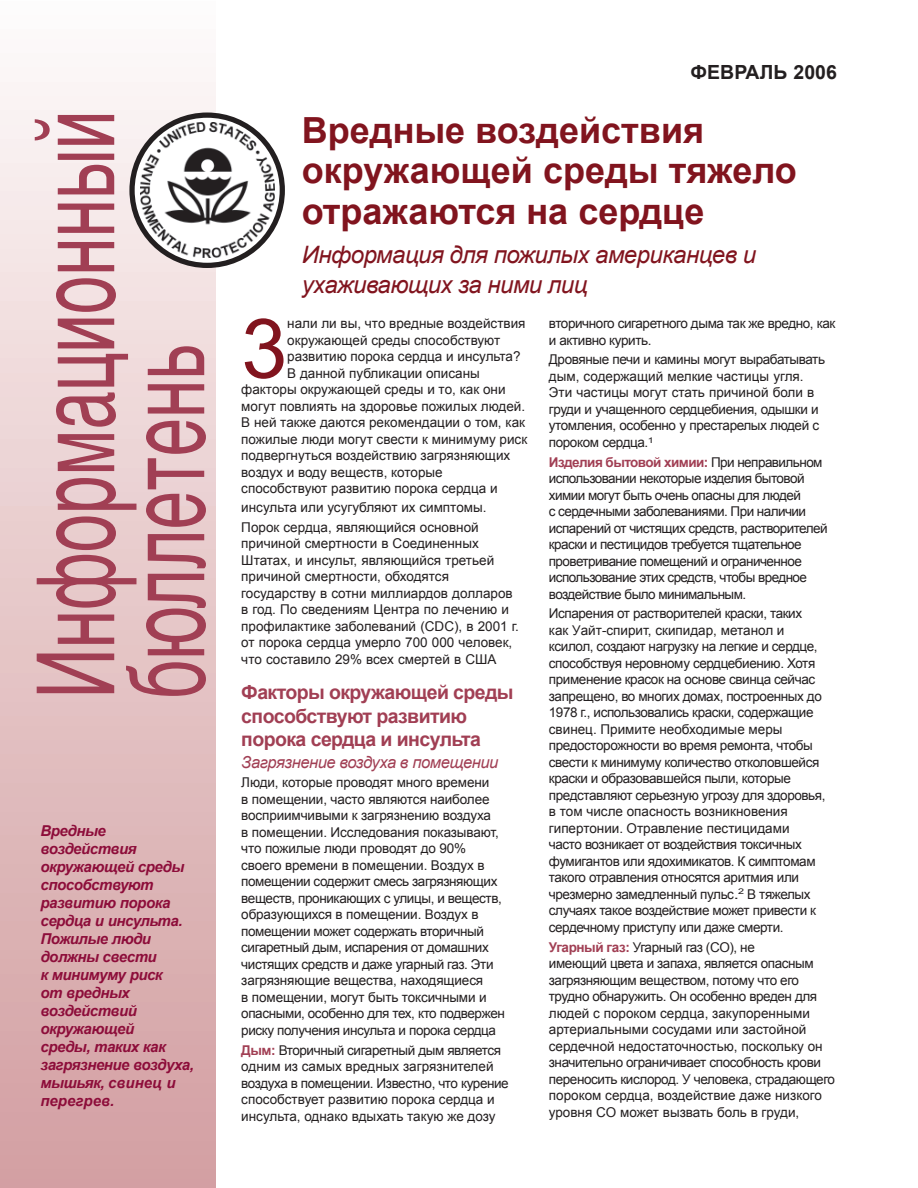
<style>
.page{position:relative;width:918px;height:1188px;background:#fff}
.page>*{position:absolute;margin:0;border:0;box-sizing:border-box;transform-origin:0 0}
.t1{font:108px/90px "Helvetica Cyr Upright";color:#a13f54;scale:.64 1}
.t2{font:82.65px "Arial";color:#81141e}
.t3{font:700 36px/40.5px "Arial";color:#81141e}
.t4{font:italic 24px/30px "Arial";letter-spacing:-.02em;color:#81141e}
.t5{font:700 19.5px/23.4px "Arial";letter-spacing:-.03em;color:#a13f54}
.t6{font:700 19.5px "Arial";color:#231f20}
.t7{font:italic 16.5px "Arial";letter-spacing:-.025em;color:#a13f54}
.t8{font:italic 700 15px/18px "Arial";letter-spacing:-.03em;color:#8d0d3a}
.t9{font:13.5px/16.5px "Arial";letter-spacing:-.03em;color:#231f20}
.t10{font:13.5px/16.5px "Arial";color:#231f20}
.t11{font:13.5px/16.5px "Arial";letter-spacing:-.01em;color:#231f20}
.s1{font-weight:700;color:#a13f54}
</style>
<div class="page">
<div style="left:0;top:0;width:216px;height:1188px;background:linear-gradient(to bottom,#fdf9f9,#d29d9f)"></div>
<svg style="left:132px;top:115px;width:150px;height:150px"></svg>
<img style="left:140px;top:123px;width:134px;height:135px">
<div style="left:129px;top:113px;width:156px;height:155px;border:5px solid #231f20;border-radius:50%"></div>
<p class="t1" style="left:43px;top:698px;width:920px;rotate:-90deg">Информационный бюллетень</p>
<h5 class="t8" style="left:40px;top:822px;width:155px">Вредные воздействия окружающей среды способствуют развитию порока сердца и инсульта.<br>Пожилые люди должны свести<br>к минимуму риск<br>от вредных воздействий окружающей<br>среды, таких как загрязнение воздуха, мышьяк, свинец и перегрев.</h5>
<p class="t6" style="left:691px;top:61px;width:148px">ФЕВРАЛЬ 2006</p>
<h1 class="t3" style="left:302px;top:110px;width:496px">Вредные воздействия окружающей среды тяжело отражаются на сердце</h1>
<h2 class="t4" style="left:302px;top:239px;width:456px">Информация для пожилых американцев и ухаживающих за ними лиц</h2>
<p class="t2" style="left:241px;top:303px;width:47px">3</p>
<p class="t10" style="left:287px;top:315px;width:240px">нали ли вы, что вредные воздействия</p>
<p class="t10" style="left:287px;top:332px;width:215px">окружающей среды способствуют</p>
<p class="t10" style="left:287px;top:348px;width:235px">развитию порока сердца и инсульта?</p>
<p class="t10" style="left:287px;top:365px;width:194px">В данной публикации описаны</p>
<p class="t10" style="left:241px;top:381px;width:266px">факторы окружающей среды и то, как они</p>
<p class="t10" style="left:241px;top:398px;width:285px">могут повлиять на здоровье пожилых людей.</p>
<p class="t10" style="left:241px;top:414px;width:285px">В ней также даются рекомендации о том, как</p>
<p class="t10" style="left:241px;top:431px;width:288px">пожилые люди могут свести к минимуму риск</p>
<p class="t10" style="left:241px;top:447px;width:271px">подвергнуться воздействию загрязняющих</p>
<p class="t10" style="left:241px;top:464px;width:203px">воздух и воду веществ, которые</p>
<p class="t10" style="left:241px;top:480px;width:258px">способствуют развитию порока сердца и</p>
<p class="t10" style="left:241px;top:497px;width:247px;line-height:19.8px">инсульта или усугубляют их симптомы.<br>Порок сердца, являющийся основной</p>
<p class="t10" style="left:241px;top:535px;width:279px">причиной смертности в Соединенных Штатах, и инсульт, являющийся третьей причиной смертности, обходятся государству в сотни миллиардов долларов в год. По сведениям Центра по лечению и профилактике заболеваний (CDC), в 2001 г. от порока сердца умерло 700 000 человек, что составило 29% всех смертей в США</p>
<h3 class="t5" style="left:241px;top:681px;width:274px">Факторы окружающей среды способствуют развитию порока сердца и инсульта</h3>
<p class="t7" style="left:241px;top:753px;width:259px">Загрязнение воздуха в помещении</p>
<p class="t9" style="left:241px;top:775px;width:265px">Люди, которые проводят много времени<br>в помещении, часто являются наиболее восприимчивыми к загрязнению воздуха<br>в помещении. Исследования показывают, что пожилые люди проводят до 90% своего времени в помещении. Воздух в помещении содержит смесь загрязняющих веществ, проникающих с улицы, и веществ, образующихся в помещении. Воздух в помещении может содержать вторичный сигаретный дым, испарения от домашних чистящих средств и даже угарный газ. Эти загрязняющие вещества, находящиеся<br>в помещении, могут быть токсичными и опасными, особенно для тех, кто подвержен риску получения инсульта и порока сердца</p>
<p class="t11" style="left:241px;top:1042px;width:269px"><span class="s1">Дым:</span> Вторичный сигаретный дым является одним из самых вредных загрязнителей воздуха в помещении. Известно, что курение способствует развитию порока сердца и инсульта, однако вдыхать такую же дозу</p>
<p class="t9" style="left:549px;top:315px;width:288px">вторичного сигаретного дыма так же вредно, как</p>
<p class="t9" style="left:549px;top:330px;width:278px;line-height:19.8px">и активно курить.<br>Дровяные печи и камины могут вырабатывать</p>
<p class="t9" style="left:549px;top:368px;width:272px">дым, содержащий мелкие частицы угля.<br>Эти частицы могут стать причиной боли в груди и учащенного сердцебиения, одышки и утомления, особенно у престарелых людей с пороком сердца.<sup>1</sup></p>
<p class="t9" style="left:549px;top:454px;width:280px"><span class="s1">Изделия бытовой химии:</span> При неправильном использовании некоторые изделия бытовой химии могут быть очень опасны для людей<br>с сердечными заболеваниями. При наличии испарений от чистящих средств, растворителей краски и пестицидов требуется тщательное проветривание помещений и ограниченное использование этих средств, чтобы вредное воздействие было минимальным.</p>
<p class="t9" style="left:549px;top:606px;width:278px">Испарения от растворителей краски, таких<br>как Уайт-спирит, скипидар, метанол и ксилол, создают нагрузку на легкие и сердце, способствуя неровному сердцебиению. Хотя применение красок на основе свинца сейчас запрещено, во многих домах, построенных до 1978 г., использовались краски, содержащие свинец. Примите необходимые меры предосторожности во время ремонта, чтобы свести к минимуму количество отколовшейся краски и образовавшейся пыли, которые представляют серьезную угрозу для здоровья, в том числе опасность возникновения гипертонии. Отравление пестицидами часто возникает от воздействия токсичных фумигантов или ядохимикатов. К симптомам такого отравления относятся аритмия или чрезмерно замедленный пульс.<sup>2</sup> В тяжелых случаях такое воздействие может привести к сердечному приступу или даже смерти.</p>
<p class="t9" style="left:549px;top:939px;width:288px"><span class="s1">Угарный газ:</span> Угарный газ (CO), не<br>имеющий цвета и запаха, является опасным загрязняющим веществом, потому что его трудно обнаружить. Он особенно вреден для людей с пороком сердца, закупоренными артериальными сосудами или застойной сердечной недостаточностью, поскольку он значительно ограничивает способность крови переносить кислород. У человека, страдающего пороком сердца, воздействие даже низкого уровня CO может вызвать боль в груди,</p>
</div>
